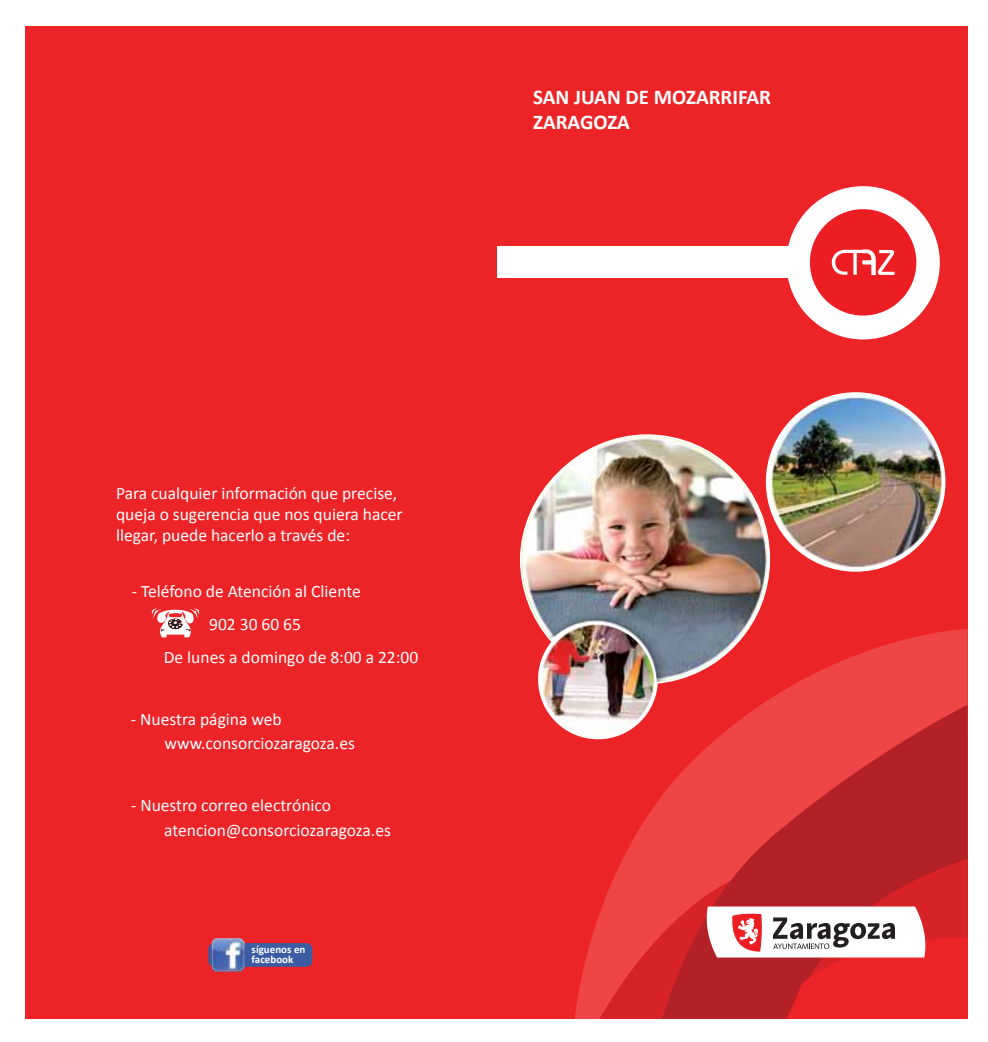
<style>
.page{position:relative;width:988px;height:1042px;background:#fff}
.page>*{position:absolute;margin:0;border:0;box-sizing:border-box;transform-origin:0 0}
.t1{font:700 21px/24.2px "Calibri";color:#fff}
.t2{font:17.5px/21px "Calibri";color:#fff}
.t3{font:700 11.03px/10.2px "Calibri";color:#fff}
</style>
<div class="page">
<div style="left:25px;top:26px;width:942px;height:993px;background:#ec2427"></div>
<svg style="left:574px;top:629px;width:393px;height:390px"></svg>
<svg style="left:599px;top:737px;width:63px;height:282px"></svg>
<svg style="left:662px;top:705px;width:305px;height:314px;background:#d63236"></svg>
<div style="left:786px;top:186px;width:153px;height:153px;background:#fff;border-radius:50%"></div>
<div style="left:497px;top:247px;width:313px;height:31px;background:#fff"></div>
<div style="left:809px;top:209px;width:107px;height:106px;background:#ed1d24;border-radius:50%"></div>
<svg style="left:831px;top:250px;width:63px;height:25px"></svg>
<img style="left:767px;top:394px;width:176px;height:176px;border-radius:88px">
<img style="left:539px;top:621px;width:117px;height:116px;border-radius:58px">
<img style="left:520px;top:434px;width:250px;height:251px">
<svg style="left:704px;top:859px;width:263px;height:160px"></svg>
<svg style="left:151px;top:608px;width:48px;height:29px"></svg>
<div style="left:208px;top:943px;width:104px;height:24px;background:#3b5ba3;border-radius:6px"></div>
<img style="left:212px;top:938px;width:32px;height:33px">
<p class="t1" style="left:533px;top:84px;width:239px">SAN JUAN DE MOZARRIFAR<br>ZARAGOZA</p>
<p class="t2" style="left:116px;top:482px;width:288px">Para cualquier información que precise, queja o sugerencia que nos quiera hacer llegar, puede hacerlo a través de:</p>
<p class="t2" style="left:132px;top:580px;width:230px">- Teléfono de Atención al Cliente</p>
<p class="t2" style="left:209px;top:612px;width:93px">902 30 60 65</p>
<p class="t2" style="left:164px;top:645px;width:256px">De lunes a domingo de 8:00 a 22:00</p>
<p class="t2" style="left:131px;top:708px;width:152px">- Nuestra página web</p>
<p class="t2" style="left:164px;top:732px;width:192px">www.consorciozaragoza.es</p>
<p class="t2" style="left:131px;top:794px;width:201px">- Nuestro correo electrónico</p>
<p class="t2" style="left:164px;top:819px;width:228px">atencion@consorciozaragoza.es</p>
<p class="t3" style="left:251px;top:944px;width:55px">síguenos en facebook</p>
</div>
